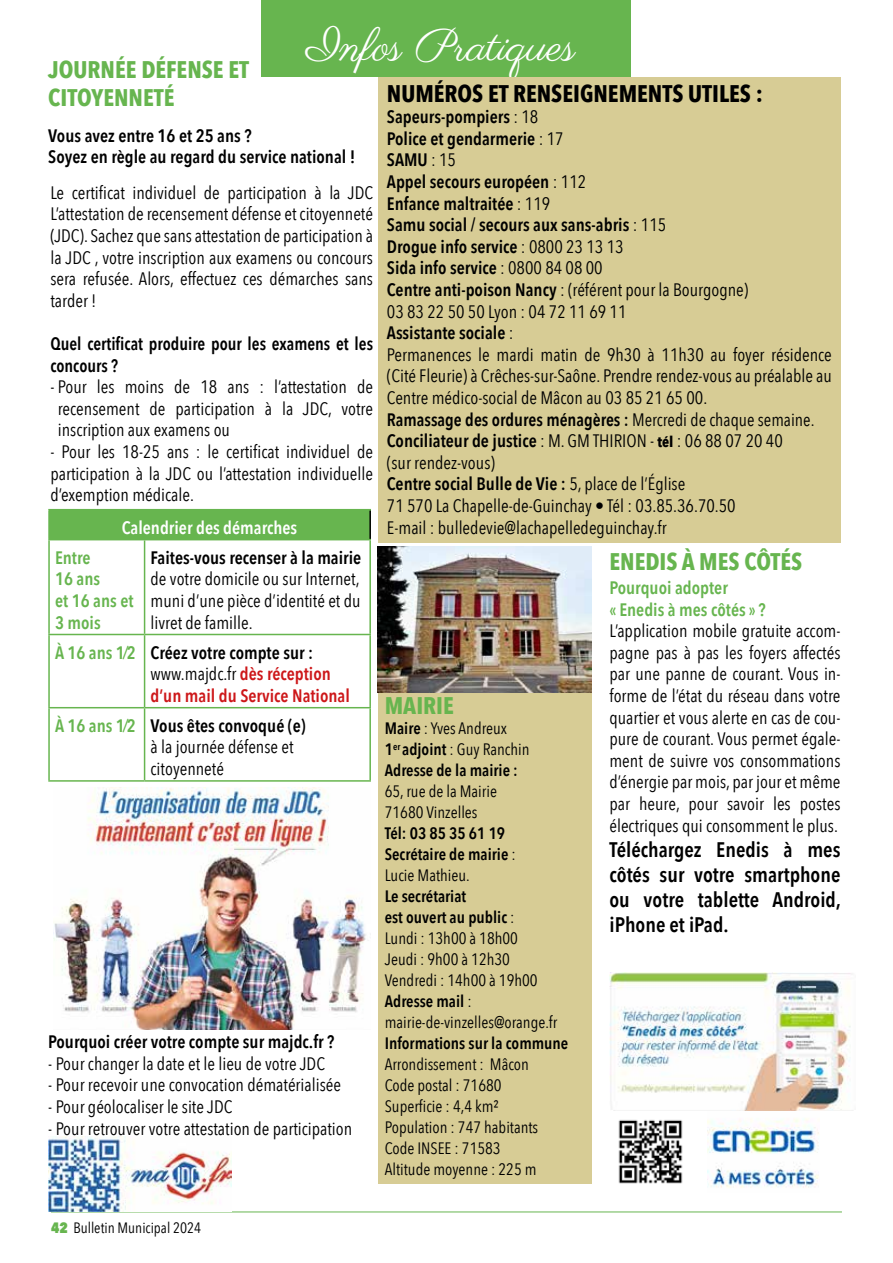
<style>
.page{position:relative;width:893px;height:1263px;background:#fff}
.page>*{position:absolute;margin:0;border:0;box-sizing:border-box;transform-origin:0 0}
.t1{font:45px "Parisienne";color:#fff}
.t2{font:700 24px/28.8px "Avenir Next Condensed";color:#67b54f}
.t3{font:700 24px "Avenir Next Condensed";color:#000}
.t4{font:600 21px/25.2px "Avenir Next Condensed";color:#000;text-align:justify}
.t5{font:18px/21.6px "Avenir Next Condensed";color:#000;text-align:justify}
.t6{font:600 18px/21.6px "Avenir Next Condensed";color:#000}
.t7{font:600 18px/21.6px "Avenir Next Condensed";color:#cd1719}
.t8{font:600 18px/21.6px "Avenir Next Condensed";color:#67b54f}
.t9{font:600 18px/21.6px "Avenir Next Condensed";color:#000;scale:.96 1}
.t10{font:600 18px "Avenir Next Condensed";color:#fff}
.t11{font:16.5px/21px "Avenir Next Condensed";color:#000}
.t12{font:600 16.5px/21px "Avenir Next Condensed";color:#000}
.t13{font:15px "Avenir Next Condensed";color:#000}
.s1{font-weight:600}
.s2{font-weight:700;font-size:15px}
.s3{color:#67b54f}
.s4{color:#000}
.s5{font-weight:400;color:#000}
.s6{font-weight:600;color:#67b54f}
.s7{font-weight:400}
.s8{font-weight:800;color:#67b54f}
</style>
<div class="page">
<div style="left:261px;top:0;width:370px;height:77px;background:#67b54f"></div>
<hr style="left:51px;top:1212px;width:791px;height:1px;background:#67b54f">
<img style="left:53px;top:787px;width:313px;height:243px">
<img style="left:48px;top:1136px;width:184px;height:75px">
<div style="left:49px;top:510px;width:321px;height:30px;background:#67b54f"></div>
<hr style="left:369px;top:510px;width:2px;height:29px;background:#000">
<hr style="left:48px;top:635px;width:2px;height:72px;background:#67b54f">
<hr style="left:144px;top:540px;width:1px;height:94px;background:#67b54f">
<hr style="left:144px;top:635px;width:1px;height:72px;background:#67b54f">
<hr style="left:144px;top:708px;width:1px;height:72px;background:#67b54f">
<hr style="left:369px;top:540px;width:2px;height:94px;background:#67b54f">
<hr style="left:369px;top:635px;width:2px;height:72px;background:#67b54f">
<hr style="left:369px;top:708px;width:2px;height:72px;background:#67b54f">
<hr style="left:48px;top:540px;width:2px;height:94px;background:#67b54f">
<hr style="left:48px;top:634px;width:97px;height:1px;background:#67b54f">
<hr style="left:145px;top:634px;width:226px;height:1px;background:#67b54f">
<hr style="left:48px;top:707px;width:97px;height:1px;background:#67b54f">
<hr style="left:48px;top:708px;width:2px;height:72px;background:#67b54f">
<hr style="left:145px;top:707px;width:226px;height:1px;background:#67b54f">
<hr style="left:48px;top:780px;width:97px;height:2px;background:#67b54f">
<hr style="left:145px;top:780px;width:226px;height:2px;background:#67b54f">
<hr style="left:48px;top:509px;width:97px;height:1px;background:#67b54f">
<hr style="left:48px;top:510px;width:2px;height:29px;background:#67b54f">
<hr style="left:145px;top:509px;width:226px;height:1px;background:#67b54f">
<hr style="left:48px;top:539px;width:97px;height:1px;background:#67b54f">
<hr style="left:145px;top:539px;width:226px;height:1px;background:#67b54f">
<div style="left:378px;top:546px;width:213px;height:638px;background:#d7cc95"></div>
<img style="left:707px;top:1110px;width:113px;height:78px">
<img style="left:613px;top:1110px;width:70px;height:74px">
<img style="left:609px;top:972px;width:243px;height:138px">
<div style="left:378px;top:78px;width:462px;height:465px;background:#d7cc95"></div>
<img style="left:377px;top:546px;width:214px;height:146px">
<h1 class="t1" style="left:306px;top:19px;width:270px">Infos Pratiques</h1>
<h2 class="t2" style="left:48px;top:55px;width:202px">JOURNÉE DÉFENSE ET<br>CITOYENNETÉ</h2>
<h2 class="t3" style="left:387px;top:78px;width:378px">NUMÉROS ET RENSEIGNEMENTS UTILES :</h2>
<p class="t5" style="left:387px;top:105px;width:447px;text-align:left"><span class="s1">Sapeurs-pompiers</span> : 18<br><span class="s1">Police et gendarmerie</span> : 17<br><span class="s1">SAMU</span> : 15<br><span class="s1">Appel secours européen</span> : 112<br><span class="s1">Enfance maltraitée</span> : 119<br><span class="s1">Samu social / secours aux sans-abris</span> : 115<br><span class="s1">Drogue info service</span> : 0800 23 13 13<br><span class="s1">Sida info service</span> : 0800 84 08 00<br><span class="s1">Centre anti-poison Nancy</span> : (référent pour la Bourgogne)<br>03 83 22 50 50 Lyon : 04 72 11 69 11<br><span class="s1">Assistante sociale</span> :<br>Permanences le mardi matin de 9h30 à 11h30 au foyer résidence (Cité Fleurie) à Crêches-sur-Saône. Prendre rendez-vous au préalable au Centre médico-social de Mâcon au 03 85 21 65 00.<br><span class="s1">Ramassage des ordures ménagères :</span> Mercredi de chaque semaine.<br><span class="s1">Conciliateur de justice</span> : M. GM THIRION - <span class="s2">tél</span> : 06 88 07 20 40<br>(sur rendez-vous)<br><span class="s1">Centre social Bulle de Vie :</span> 5, place de l’Église<br>71 570 La Chapelle-de-Guinchay • Tél : 03.85.36.70.50<br>E-mail : bulledevie@lachapelledeguinchay.fr</p>
<p class="t6" style="left:48px;top:124px;width:309px">Vous avez entre 16 et 25 ans ?<br>Soyez en règle au regard du service national !</p>
<p class="t5" style="left:50px;top:181px;width:324px">Le certificat individuel de participation à la JDC L’attestation de recensement défense et citoyenneté (JDC). Sachez que sans attestation de participation à la JDC , votre inscription aux examens ou concours sera refusée. Alors, effectuez ces démarches sans tarder !</p>
<p class="t9" style="left:50px;top:332px;width:338px">Quel certificat produire pour les examens et les concours ?</p>
<p class="t5" style="left:58px;top:375px;width:317px;text-indent:-7px">- Pour les moins de 18 ans : l’attestation de recensement de participation à la JDC, votre inscription aux examens ou</p>
<p class="t5" style="left:50px;top:440px;width:324px">- Pour les 18-25 ans : le certificat individuel de participation à la JDC ou l’attestation individuelle d’exemption médicale.</p>
<p class="t10" style="left:122px;top:512px;width:177px">Calendrier des démarches</p>
<p class="t8" style="left:55px;top:546px;width:80px">Entre<br>16 ans<br>et 16 ans et<br>3 mois</p>
<p class="t6" style="left:151px;top:546px;width:212px">Faites-vous recenser à la mairie</p>
<h2 class="t2" style="left:609px;top:547px;width:194px">ENEDIS À MES CÔTÉS</h2>
<p class="t5" style="left:151px;top:567px;width:212px">de votre domicile ou sur Internet, muni d’une pièce d’identité et du livret de famille.</p>
<p class="t7" style="left:151px;top:641px;width:201px;text-indent:-96px"><span class="s3">À 16 ans 1⁄2</span> <span class="s4">Créez votre compte sur : </span><span class="s5">www.majdc.fr</span> dès réception d’un mail du Service National</p>
<p class="t5" style="left:151px;top:714px;width:157px;text-align:left;text-indent:-96px"><span class="s6">À 16 ans 1⁄2</span> <span class="s1">Vous êtes convoqué (e) </span>à la journée défense et citoyenneté</p>
<p class="t8" style="left:609px;top:576px;width:158px">Pourquoi adopter<br>« Enedis à mes côtés » ?</p>
<p class="t5" style="left:609px;top:619px;width:233px">L’application mobile gratuite accom&shy;pagne pas à pas les foyers affectés par une panne de courant. Vous in&shy;forme de l’état du réseau dans votre quartier et vous alerte en cas de cou&shy;pure de courant. Vous permet égale&shy;ment de suivre vos consommations d’énergie par mois, par jour et même par heure, pour savoir les postes électriques qui consomment le plus.</p>
<p class="t4" style="left:609px;top:836px;width:233px">Téléchargez Enedis à mes côtés sur votre smartphone ou votre tablette Android, iPhone et iPad.</p>
<h2 class="t2" style="left:385px;top:691px;width:71px">MAIRIE</h2>
<p class="t12" style="left:385px;top:717px;width:146px">Maire <span class="s7">: Yves Andreux<br></span>1<sup>er</sup> adjoint <span class="s7">: Guy Ranchin<br></span>Adresse de la mairie :</p>
<p class="t11" style="left:385px;top:780px;width:114px">65, rue de la Mairie<br>71680 Vinzelles</p>
<p class="t12" style="left:385px;top:822px;width:132px">Tél: 03 85 35 61 19<br>Secrétaire de mairie <span class="s7">:<br>Lucie Mathieu.</span></p>
<p class="t11" style="left:385px;top:885px;width:174px"><span class="s1">Le secrétariat<br>est ouvert au public</span> :<br>Lundi : 13h00 à 18h00<br>Jeudi : 9h00 à 12h30<br>Vendredi : 14h00 à 19h00<br><span class="s1">Adresse mail</span> : mairie-de-vinzelles@orange.fr</p>
<p class="t12" style="left:385px;top:1032px;width:185px">Informations sur la commune</p>
<p class="t11" style="left:385px;top:1053px;width:155px">Arrondissement : Mâcon<br>Code postal : 71680<br>Superficie : 4,4 km²<br>Population : 747 habitants<br>Code INSEE : 71583<br>Altitude moyenne : 225 m</p>
<p class="t6" style="left:48px;top:1030px;width:288px">Pourquoi créer votre compte sur majdc.fr ?</p>
<p class="t5" style="left:48px;top:1052px;width:278px">- Pour changer la date et le lieu de votre JDC</p>
<p class="t5" style="left:48px;top:1073px;width:294px">- Pour recevoir une convocation dématérialisée</p>
<p class="t5" style="left:48px;top:1095px;width:186px">- Pour géolocaliser le site JDC</p>
<p class="t5" style="left:48px;top:1116px;width:305px">- Pour retrouver votre attestation de participation</p>
<p class="t13" style="left:51px;top:1215px;width:152px"><span class="s8">42</span> Bulletin Municipal 2024</p>
</div>
